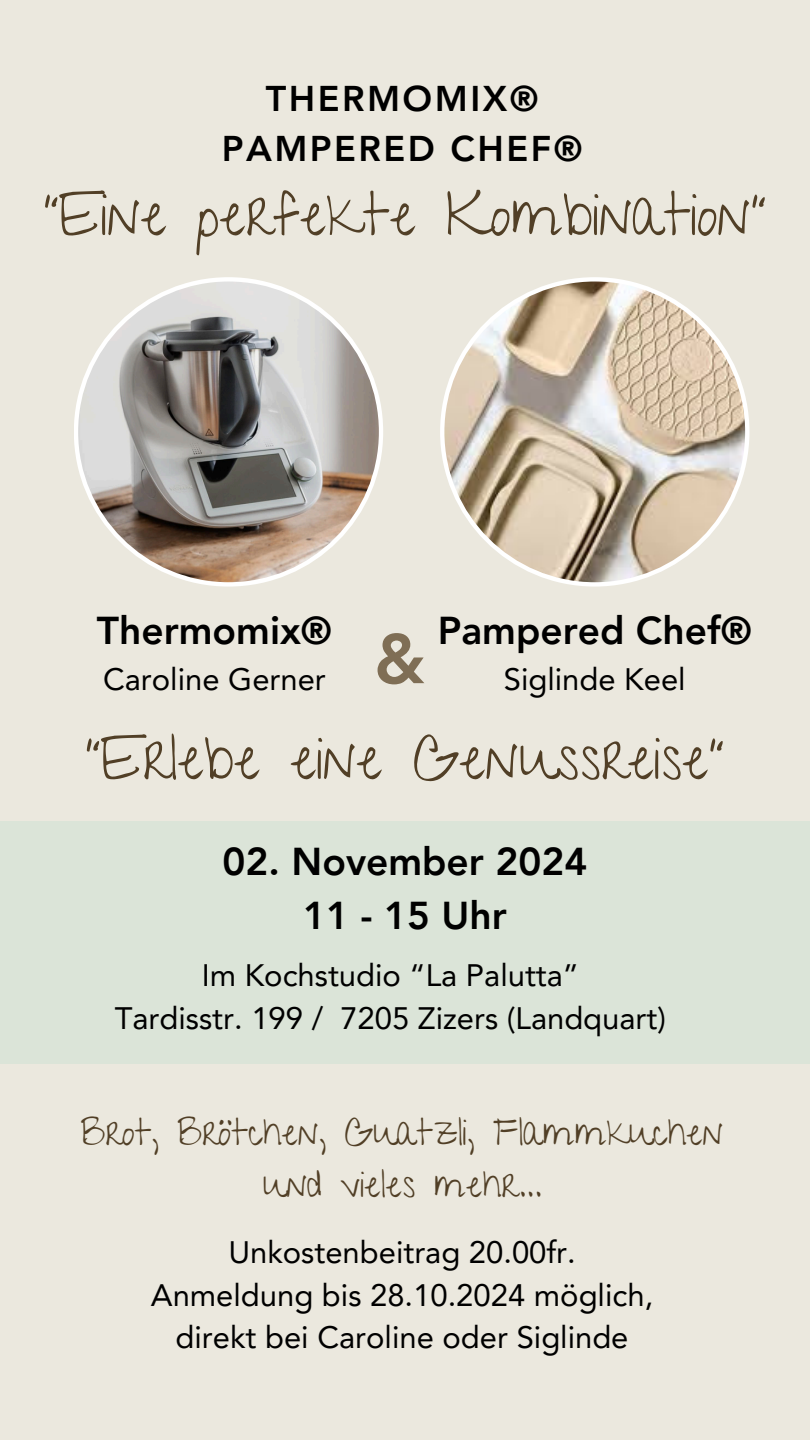
<style>
.page{position:relative;width:810px;height:1440px;background:#ebe8de}
.page>*{position:absolute;margin:0;border:0;box-sizing:border-box;transform-origin:0 0}
.t1{font:800 69px "Avenir LT Pro";color:#7f6e55}
.t2{font:60px "Give You Glory";color:#513f26}
.t3{font:800 38.8px/54px "Avenir LT Pro";color:#000;text-align:center}
.t4{font:37px/51.8px "Give You Glory";color:#513f26;text-align:center}
.t5{font:800 35.7px/49.5px "Avenir LT Pro";letter-spacing:.07em;color:#000;text-align:center}
.t6{font:31px "Avenir LT Pro";color:#000}
</style>
<div class="page">
<div style="left:74px;top:277px;width:309px;height:310px;background:#fff;border-radius:50%"></div>
<img style="left:78px;top:282px;width:301px;height:300px;border-radius:50%">
<div style="left:440px;top:277px;width:309px;height:310px;background:#fff;border-radius:50%"></div>
<img style="left:444px;top:282px;width:301px;height:300px;border-radius:50%">
<div style="left:0;top:821px;width:810px;height:243px;background:#dbe4d8"></div>
<p class="t5" style="left:222px;top:77px;width:362px">THERMOMIX®<br>PAMPERED CHEF®</p>
<p class="t2" style="left:43px;top:179px;width:724px">“Eine perfekte Kombination”</p>
<p class="t3" style="left:97px;top:607px;width:236px">Thermomix®</p>
<p class="t6" style="left:103px;top:666px;width:224px">Caroline Gerner</p>
<h4 class="t1" style="left:374px;top:631px;width:53px">&amp;</h4>
<p class="t3" style="left:438px;top:607px;width:316px">Pampered Chef®</p>
<p class="t6" style="left:504px;top:666px;width:183px">Siglinde Keel</p>
<p class="t2" style="left:85px;top:723px;width:640px">“Erlebe eine Genussreise”</p>
<p class="t3" style="left:223px;top:838px;width:366px">02. November 2024<br>11 - 15 Uhr</p>
<h4 class="t6" style="left:202px;top:963px;width:379px">Im Kochstudio “La Palutta”</h4>
<p class="t6" style="left:115px;top:1006px;width:553px">Tardisstr. 199 / 7205 Zizers (Landquart)</p>
<p class="t4" style="left:81px;top:1107px;width:644px">Brot, Brötchen, Guatzli, Flammkuchen und vieles mehr...</p>
<h1 class="t6" style="left:228px;top:1240px;width:349px">Unkostenbeitrag 20.00fr.</h1>
<h3 class="t6" style="left:151px;top:1282px;width:504px">Anmeldung bis 28.10.2024 möglich,</h3>
<p class="t6" style="left:176px;top:1325px;width:454px">direkt bei Caroline oder Siglinde</p>
</div>
